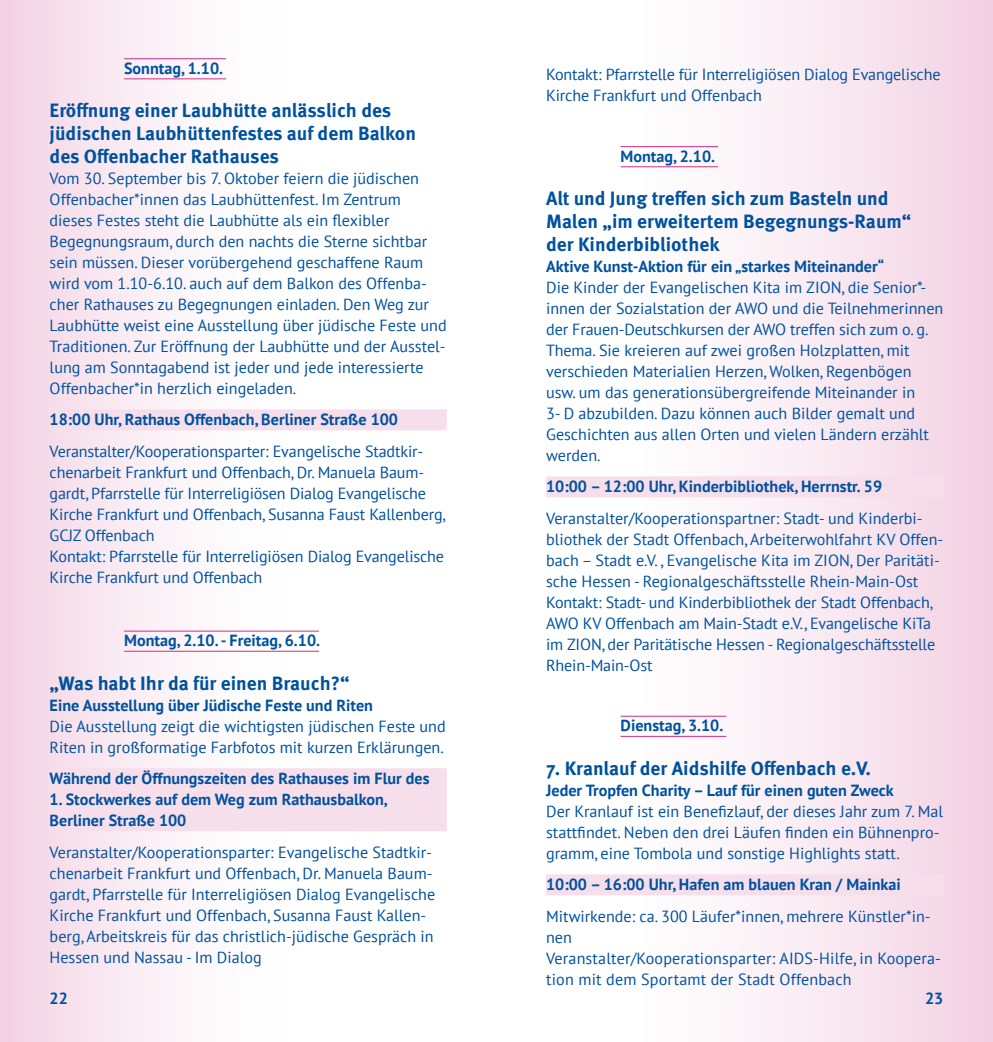
<style>
.page{position:relative;width:993px;height:1042px;background:#fff}
.page>*{position:absolute;margin:0;border:0;box-sizing:border-box;transform-origin:0 0}
.t1{font:700 19.25px/22.8px "Meta Pro";color:#00519e}
.t2{font:16.1px/21px "PT Sans";color:#00519e}
.t3{font:700 16.1px/21px "PT Sans";color:#00519e}
</style>
<div class="page">
<div style="left:645px;top:0;width:347px;height:1042px;background:linear-gradient(to right,#fff,#f3d2e4)"></div>
<div style="left:0;top:0;width:348px;height:1042px;background:linear-gradient(to right,#f4d8e7,#fff)"></div>
<hr style="left:124px;top:78px;width:102px;height:1px;background:#d42b86">
<div style="left:50px;top:409px;width:396px;height:21px;background:#f6deeb"></div>
<hr style="left:124px;top:651px;width:195px;height:1px;background:#d42b86">
<div style="left:50px;top:768px;width:396px;height:21px;background:#f6deeb"></div>
<div style="left:50px;top:789px;width:396px;height:21px;background:#f6deeb"></div>
<div style="left:50px;top:810px;width:396px;height:21px;background:#f6deeb"></div>
<hr style="left:124px;top:58px;width:102px;height:1px;background:#d42b86">
<hr style="left:124px;top:631px;width:195px;height:1px;background:#d42b86">
<hr style="left:620px;top:166px;width:98px;height:1px;background:#d42b86">
<div style="left:546px;top:476px;width:397px;height:21px;background:#f6deeb"></div>
<hr style="left:620px;top:736px;width:106px;height:1px;background:#d42b86">
<div style="left:546px;top:874px;width:397px;height:21px;background:#f6deeb"></div>
<hr style="left:620px;top:146px;width:98px;height:1px;background:#d42b86">
<hr style="left:620px;top:716px;width:106px;height:1px;background:#d42b86">
<p class="t3" style="left:124px;top:57px;width:100px">Sonntag, 1.10.</p>
<p class="t1" style="left:50px;top:98px;width:368px">Eröffnung einer Laubhütte anlässlich des jüdischen Laubhüttenfestes auf dem Balkon des Offenbacher Rathauses</p>
<p class="t2" style="left:50px;top:167px;width:398px">Vom 30. September bis 7. Oktober feiern die jüdischen Offenbacher*innen das Laubhüttenfest. Im Zentrum dieses Festes steht die Laubhütte als ein flexibler Begegnungsraum, durch den nachts die Sterne sichtbar sein müssen. Dieser vorübergehend geschaffene Raum wird vom 1.10-6.10. auch auf dem Balkon des Offenba&shy;cher Rathauses zu Begegnungen einladen. Den Weg zur Laubhütte weist eine Ausstellung über jüdische Feste und Traditionen. Zur Eröffnung der Laubhütte und der Ausstel&shy;lung am Sonntagabend ist jeder und jede interessierte Offenbacher*in herzlich eingeladen.</p>
<p class="t3" style="left:50px;top:409px;width:350px">18:00 Uhr, Rathaus Offenbach, Berliner Straße 100</p>
<p class="t2" style="left:50px;top:440px;width:397px">Veranstalter/Kooperationsparter: Evangelische Stadtkir&shy;chenarbeit Frankfurt und Offenbach, Dr. Manuela Baum&shy;gardt, Pfarrstelle für Interreligiösen Dialog Evangelische Kirche Frankfurt und Offenbach, Susanna Faust Kallenberg, GCJZ Offenbach<br>Kontakt: Pfarrstelle für Interreligiösen Dialog Evangelische Kirche Frankfurt und Offenbach</p>
<p class="t3" style="left:124px;top:629px;width:197px">Montag, 2.10. - Freitag, 6.10.</p>
<p class="t1" style="left:50px;top:670px;width:301px">„Was habt Ihr da für einen Brauch?“</p>
<p class="t3" style="left:50px;top:694px;width:325px">Eine Ausstellung über Jüdische Feste und Riten</p>
<p class="t2" style="left:50px;top:715px;width:397px">Die Ausstellung zeigt die wichtigsten jüdischen Feste und<br>Riten in großformatige Farbfotos mit kurzen Erklärungen.</p>
<p class="t3" style="left:50px;top:768px;width:381px">Während der Öffnungszeiten des Rathauses im Flur des</p>
<p class="t3" style="left:50px;top:789px;width:339px">1. Stockwerkes auf dem Weg zum Rathausbalkon,<br>Berliner Straße 100</p>
<p class="t2" style="left:50px;top:841px;width:387px">Veranstalter/Kooperationsparter: Evangelische Stadtkir&shy;chenarbeit Frankfurt und Offenbach, Dr. Manuela Baum&shy;gardt, Pfarrstelle für Interreligiösen Dialog Evangelische Kirche Frankfurt und Offenbach, Susanna Faust Kallen&shy;berg, Arbeitskreis für das christlich-jüdische Gespräch in Hessen und Nassau - Im Dialog</p>
<p class="t2" style="left:546px;top:64px;width:396px">Kontakt: Pfarrstelle für Interreligiösen Dialog Evangelische<br>Kirche Frankfurt und Offenbach</p>
<p class="t3" style="left:620px;top:145px;width:96px">Montag, 2.10.</p>
<p class="t1" style="left:546px;top:186px;width:366px">Alt und Jung treffen sich zum Basteln und<br>Malen „im erweitertem Begegnungs-Raum“ der Kinderbibliothek</p>
<p class="t3" style="left:546px;top:255px;width:339px">Aktive Kunst-Aktion für ein „starkes Miteinander“</p>
<p class="t2" style="left:546px;top:276px;width:398px">Die Kinder der Evangelischen Kita im ZION, die Senior*- innen der Sozialstation der AWO und die Teilnehmerinnen der Frauen-Deutschkursen der AWO treffen sich zum o. g.<br>Thema. Sie kreieren auf zwei großen Holzplatten, mit verschieden Materialien Herzen, Wolken, Regenbögen usw. um das generationsübergreifende Miteinander in<br>3- D abzubilden. Dazu können auch Bilder gemalt und Geschichten aus allen Orten und vielen Ländern erzählt werden.</p>
<p class="t3" style="left:546px;top:476px;width:337px">10:00 – 12:00 Uhr, Kinderbibliothek, Herrnstr. 59</p>
<p class="t2" style="left:546px;top:507px;width:398px">Veranstalter/Kooperationspartner: Stadt- und Kinderbi&shy;bliothek der Stadt Offenbach, Arbeiterwohlfahrt KV Offen&shy;bach – Stadt e.V. , Evangelische Kita im ZION, Der Paritäti&shy;sche Hessen - Regionalgeschäftsstelle Rhein-Main-Ost Kontakt: Stadt- und Kinderbibliothek der Stadt Offenbach, AWO KV Offenbach am Main-Stadt e.V., Evangelische KiTa im ZION, der Paritätische Hessen - Regionalgeschäftsstelle Rhein-Main-Ost</p>
<p class="t3" style="left:620px;top:714px;width:104px">Dienstag, 3.10.</p>
<p class="t1" style="left:546px;top:755px;width:326px">7. Kranlauf der Aidshilfe Offenbach e.V.</p>
<p class="t3" style="left:546px;top:779px;width:349px">Jeder Tropfen Charity – Lauf für einen guten Zweck</p>
<p class="t2" style="left:546px;top:800px;width:398px">Der Kranlauf ist ein Benefizlauf, der dieses Jahr zum 7. Mal stattfindet. Neben den drei Läufen finden ein Bühnenpro&shy;gramm, eine Tombola und sonstige Highlights statt.</p>
<p class="t3" style="left:546px;top:874px;width:356px">10:00 – 16:00 Uhr, Hafen am blauen Kran / Mainkai</p>
<p class="t2" style="left:546px;top:905px;width:396px">Mitwirkende: ca. 300 Läufer*innen, mehrere Künstler*in&shy;nen<br>Veranstalter/Kooperationsparter: AIDS-Hilfe, in Koopera&shy;tion mit dem Sportamt der Stadt Offenbach</p>
<p class="t3" style="left:50px;top:988px;width:20px">22</p>
<p class="t3" style="left:924px;top:988px;width:20px">23</p>
</div>
